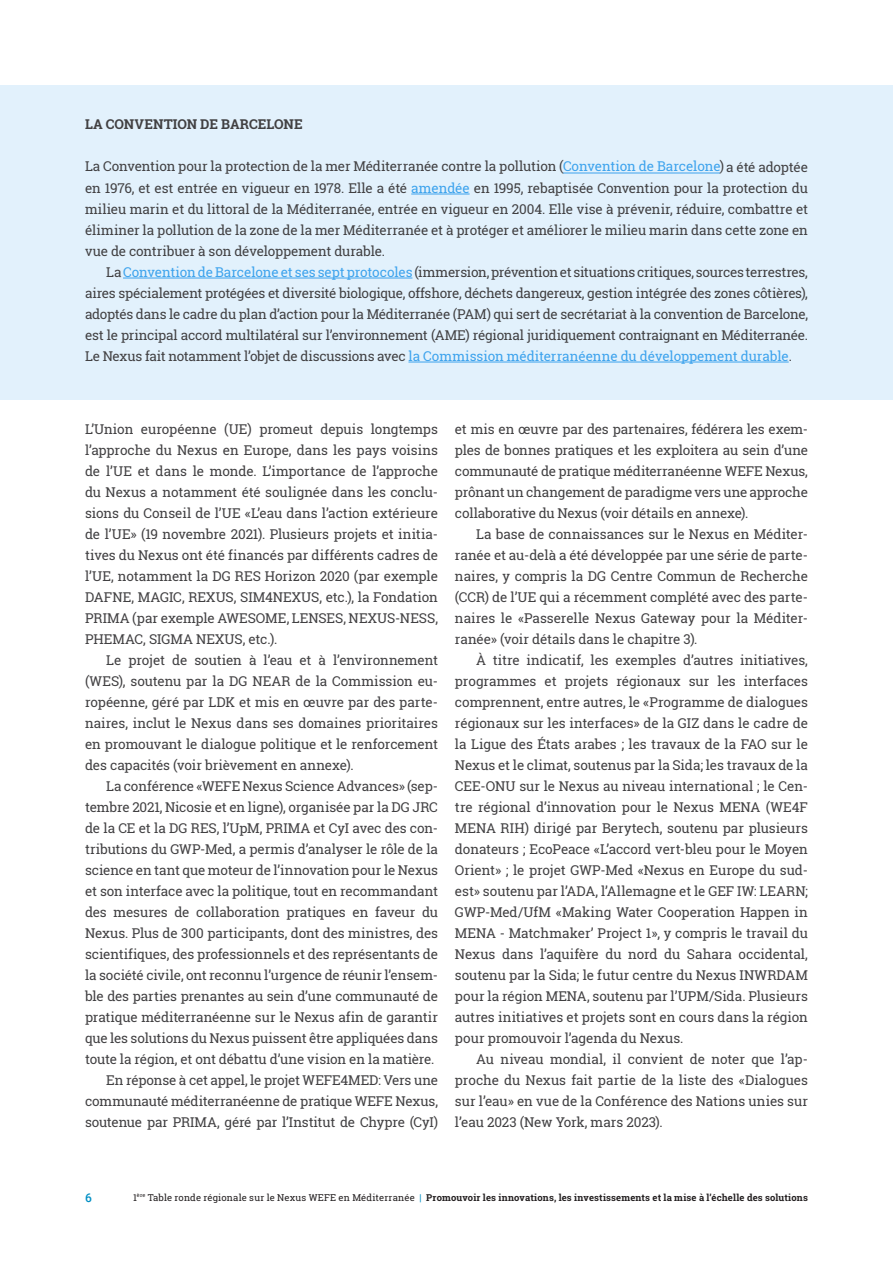
<style>
.page{position:relative;width:893px;height:1263px;background:#fff}
.page>*{position:absolute;margin:0;border:0;box-sizing:border-box;transform-origin:0 0}
.t1{font:13.5px/21px "Roboto Slab";letter-spacing:-.01em;color:#414042;text-align:justify}
.t2{font:700 13.5px "Roboto Slab";color:#414042}
.t3{font:500 12px "Roboto";color:#008fc4}
.t4{font:700 9.45px "Roboto Slab";letter-spacing:.015em;color:#231f20}
.s1{color:#3da3ed}
.s2{font-weight:400}
.s3{font-weight:400;color:#008fc4}
</style>
<div class="page">
<div style="left:0;top:86px;width:893px;height:314px;background:#e2f1fc"></div>
<hr style="left:563px;top:173px;width:157px;height:1px;background:#3da3ed">
<hr style="left:411px;top:194px;width:59px;height:1px;background:#3da3ed">
<hr style="left:123px;top:278px;width:289px;height:1px;background:#3da3ed">
<hr style="left:408px;top:362px;width:381px;height:1px;background:#3da3ed">
<p class="t2" style="left:85px;top:115px;width:219px">LA CONVENTION DE BARCELONE</p>
<p class="t1" style="left:85px;top:156px;width:724px">La Convention pour la protection de la mer Méditerranée contre la pollution (<span class="s1">Convention de Barcelone</span>) a été adoptée en 1976, et est entrée en vigueur en 1978. Elle a été <span class="s1">amendée</span> en 1995, rebaptisée Convention pour la protection du milieu marin et du littoral de la Méditerranée, entrée en vigueur en 2004. Elle vise à prévenir, réduire, combattre et éliminer la pollution de la zone de la mer Méditerranée et à protéger et améliorer le milieu marin dans cette zone en vue de contribuer à son développement durable.</p>
<p class="t1" style="left:85px;top:261px;width:724px;text-indent:21px">La <span class="s1">Convention de Barcelone et ses sept protocoles</span> (immersion, prévention et situations critiques, sources terrestres, aires spécialement protégées et diversité biologique, offshore, déchets dangereux, gestion intégrée des zones côtières), adoptés dans le cadre du plan d’action pour la Méditerranée (PAM) qui sert de secrétariat à la convention de Barcelone, est le principal accord multilatéral sur l’environnement (AME) régional juridiquement contraignant en Méditerranée.<br>Le Nexus fait notamment l’objet de discussions avec <span class="s1">la Commission méditerranéenne du développement durable</span>.</p>
<p class="t1" style="left:85px;top:418px;width:354px">L’Union européenne (UE) promeut depuis longtemps l’approche du Nexus en Europe, dans les pays voisins de l’UE et dans le monde. L’importance de l’approche du Nexus a notamment été soulignée dans les conclu&shy;sions du Conseil de l’UE «L’eau dans l’action extérieure de l’UE» (19 novembre 2021). Plusieurs projets et initia&shy;tives du Nexus ont été financés par différents cadres de l’UE, notamment la DG RES Horizon 2020 (par exemple DAFNE, MAGIC, REXUS, SIM4NEXUS, etc.), la Fondation PRIMA (par exemple AWESOME, LENSES, NEXUS-NESS, PHEMAC, SIGMA NEXUS, etc.).</p>
<p class="t1" style="left:85px;top:650px;width:354px;text-indent:21px">Le projet de soutien à l’eau et à l’environnement (WES), soutenu par la DG NEAR de la Commission eu&shy;ropéenne, géré par LDK et mis en œuvre par des parte&shy;naires, inclut le Nexus dans ses domaines prioritaires en promouvant le dialogue politique et le renforcement des capacités (voir brièvement en annexe).</p>
<p class="t1" style="left:85px;top:776px;width:354px;text-align:right">La conférence «WEFE Nexus Science Advances» (sep&shy;tembre 2021, Nicosie et en ligne), organisée par la DG JRC de la CE et la DG RES, l’UpM, PRIMA et CyI avec des con&shy;tributions du GWP-Med, a permis d’analyser le rôle de la science en tant que moteur de l’innovation pour le Nexus et son interface avec la politique, tout en recommandant des mesures de collaboration pratiques en faveur du Nexus. Plus de 300 participants, dont des ministres, des scientifiques, des professionnels et des représentants de la société civile, ont reconnu l’urgence de réunir l’ensem&shy;ble des parties prenantes au sein d’une communauté de pratique méditerranéenne sur le Nexus afin de garantir que les solutions du Nexus puissent être appliquées dans toute la région, et ont débattu d’une vision en la matière.<br>En réponse à cet appel, le projet WEFE4MED: Vers une communauté méditerranéenne de pratique WEFE Nexus, soutenue par PRIMA, géré par l’Institut de Chypre (CyI)</p>
<p class="t1" style="left:455px;top:418px;width:354px">et mis en œuvre par des partenaires, fédérera les exem&shy;ples de bonnes pratiques et les exploitera au sein d’une communauté de pratique méditerranéenne WEFE Nexus, prônant un changement de paradigme vers une approche collaborative du Nexus (voir détails en annexe).</p>
<p class="t1" style="left:455px;top:524px;width:354px;text-indent:21px">La base de connaissances sur le Nexus en Méditer&shy;ranée et au-delà a été développée par une série de parte&shy;naires, y compris la DG Centre Commun de Recherche (CCR) de l’UE qui a récemment complété avec des parte&shy;naires le «Passerelle Nexus Gateway pour la Méditer&shy;ranée» (voir détails dans le chapitre 3).</p>
<p class="t1" style="left:455px;top:650px;width:354px;text-indent:21px">À titre indicatif, les exemples d’autres initiatives, programmes et projets régionaux sur les interfaces comprennent, entre autres, le «Programme de dialogues régionaux sur les interfaces» de la GIZ dans le cadre de la Ligue des États arabes ; les travaux de la FAO sur le Nexus et le climat, soutenus par la Sida; les travaux de la CEE-ONU sur le Nexus au niveau international ; le Cen&shy;tre régional d’innovation pour le Nexus MENA (WE4F MENA RIH) dirigé par Berytech, soutenu par plusieurs donateurs ; EcoPeace «L’accord vert-bleu pour le Moyen Orient» ; le projet GWP-Med «Nexus en Europe du sud&shy;est» soutenu par l’ADA, l’Allemagne et le GEF IW: LEARN; GWP-Med/UfM «Making Water Cooperation Happen in MENA - Matchmaker’ Project 1», y compris le travail du Nexus dans l’aquifère du nord du Sahara occidental, soutenu par la Sida; le futur centre du Nexus INWRDAM pour la région MENA, soutenu par l’UPM/Sida. Plusieurs autres initiatives et projets sont en cours dans la région pour promouvoir l’agenda du Nexus.</p>
<p class="t1" style="left:455px;top:1049px;width:354px;text-indent:21px">Au niveau mondial, il convient de noter que l’ap&shy;proche du Nexus fait partie de la liste des «Dialogues sur l’eau» en vue de la Conférence des Nations unies sur l’eau 2023 (New York, mars 2023).</p>
<p class="t3" style="left:85px;top:1189px;width:8px">6</p>
<p class="t4" style="left:133px;top:1191px;width:676px"><span class="s2">1</span><sup>ère</sup> <span class="s2">Table ronde régionale sur le Nexus WEFE en Méditerranée</span> <span class="s3">|</span> Promouvoir les innovations, les investissements et la mise à l’échelle des solutions</p>
</div>
